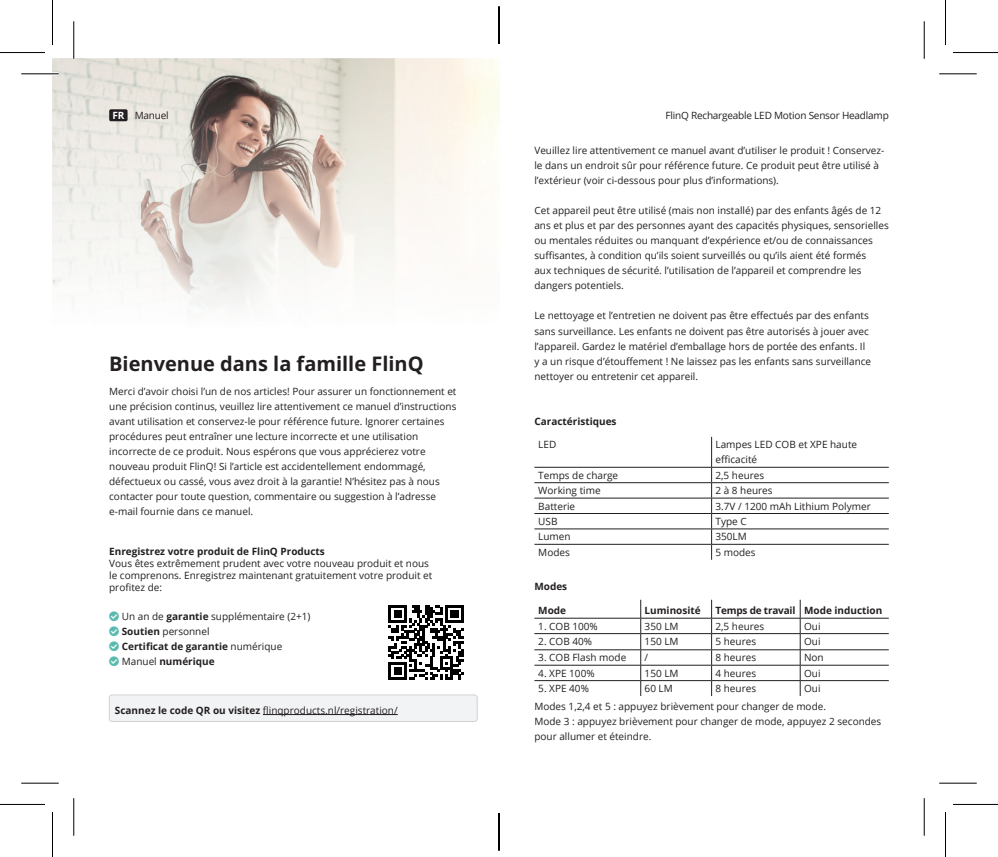
<style>
.page{position:relative;width:998px;height:857px;background:#fff}
.page>*{position:absolute;margin:0;border:0;box-sizing:border-box;transform-origin:0 0}
.t1{font:700 20px "Open Sans";color:#231f20}
.t2{font:10px/15px "Open Sans";color:#231f20}
.t3{font:700 10px "Open Sans";color:#231f20}
.t4{font:10px "Open Sans";letter-spacing:-.02em;color:#231f20}
.s1{font-weight:700;color:#fff}
.s2{font-weight:700}
</style>
<div class="page">
<img style="left:52px;top:58px;width:447px;height:248px">
<div style="left:109px;top:694px;width:368px;height:27px;background:#f2f3f4;border-radius:3px"></div>
<hr style="left:263px;top:713px;width:135px;height:1px;background:#231f20">
<div style="left:109px;top:694px;width:368px;height:27px;border:1px solid #d1d2d4;border-radius:3px"></div>
<svg style="left:389px;top:605px;width:75px;height:74px"></svg>
<div style="left:109px;top:109px;width:19px;height:12px;background:#231f20;border-radius:2px"></div>
<hr style="left:534px;top:617px;width:107px;height:1px;background:#231f20">
<hr style="left:641px;top:617px;width:71px;height:1px;background:#231f20">
<hr style="left:712px;top:617px;width:88px;height:1px;background:#231f20">
<hr style="left:800px;top:617px;width:89px;height:1px;background:#231f20">
<hr style="left:534px;top:633px;width:107px;height:1px;background:#231f20">
<hr style="left:641px;top:633px;width:71px;height:1px;background:#231f20">
<hr style="left:712px;top:633px;width:88px;height:1px;background:#231f20">
<hr style="left:800px;top:633px;width:89px;height:1px;background:#231f20">
<hr style="left:534px;top:649px;width:107px;height:1px;background:#231f20">
<hr style="left:641px;top:649px;width:71px;height:1px;background:#231f20">
<hr style="left:712px;top:649px;width:88px;height:1px;background:#231f20">
<hr style="left:800px;top:649px;width:89px;height:1px;background:#231f20">
<hr style="left:534px;top:664px;width:107px;height:1px;background:#231f20">
<hr style="left:641px;top:664px;width:71px;height:1px;background:#231f20">
<hr style="left:712px;top:664px;width:88px;height:1px;background:#231f20">
<hr style="left:800px;top:664px;width:89px;height:1px;background:#231f20">
<hr style="left:534px;top:680px;width:107px;height:1px;background:#231f20">
<hr style="left:641px;top:680px;width:71px;height:1px;background:#231f20">
<svg style="left:640px;top:599px;width:1px;height:96px"></svg>
<hr style="left:712px;top:680px;width:88px;height:1px;background:#231f20">
<svg style="left:711px;top:599px;width:1px;height:96px"></svg>
<hr style="left:800px;top:680px;width:89px;height:1px;background:#231f20">
<svg style="left:800px;top:599px;width:1px;height:96px"></svg>
<hr style="left:711px;top:436px;width:1px;height:31px;background:#231f20">
<hr style="left:534px;top:466px;width:178px;height:1px;background:#231f20">
<hr style="left:712px;top:466px;width:177px;height:1px;background:#231f20">
<hr style="left:534px;top:482px;width:178px;height:1px;background:#231f20">
<hr style="left:712px;top:482px;width:177px;height:1px;background:#231f20">
<hr style="left:534px;top:497px;width:178px;height:1px;background:#231f20">
<hr style="left:712px;top:497px;width:177px;height:1px;background:#231f20">
<hr style="left:534px;top:513px;width:178px;height:1px;background:#231f20">
<hr style="left:712px;top:513px;width:177px;height:1px;background:#231f20">
<hr style="left:534px;top:528px;width:178px;height:1px;background:#231f20">
<hr style="left:712px;top:528px;width:177px;height:1px;background:#231f20">
<hr style="left:534px;top:543px;width:178px;height:1px;background:#231f20">
<hr style="left:712px;top:543px;width:177px;height:1px;background:#231f20">
<svg style="left:711px;top:467px;width:1px;height:92px"></svg>
<hr style="left:21px;top:72px;width:38px;height:3px;background:#fff">
<hr style="left:72px;top:21px;width:3px;height:38px;background:#fff">
<hr style="left:21px;top:73px;width:38px;height:1px;background:#000">
<hr style="left:939px;top:73px;width:38px;height:1px;background:#000">
<hr style="left:21px;top:782px;width:38px;height:1px;background:#000">
<hr style="left:939px;top:782px;width:38px;height:1px;background:#000">
<hr style="left:73px;top:21px;width:1px;height:38px;background:#000">
<hr style="left:73px;top:797px;width:1px;height:38px;background:#000">
<hr style="left:924px;top:21px;width:1px;height:38px;background:#000">
<hr style="left:924px;top:797px;width:1px;height:38px;background:#000">
<hr style="left:0;top:52px;width:45px;height:1px;background:#000">
<hr style="left:953px;top:52px;width:45px;height:1px;background:#000">
<hr style="left:0;top:803px;width:45px;height:1px;background:#000">
<hr style="left:953px;top:803px;width:45px;height:1px;background:#000">
<hr style="left:52px;top:0;width:1px;height:45px;background:#000">
<hr style="left:52px;top:811px;width:1px;height:45px;background:#000">
<hr style="left:945px;top:0;width:1px;height:45px;background:#000">
<hr style="left:945px;top:811px;width:1px;height:45px;background:#000">
<svg style="left:498px;top:16px;width:1px;height:28px"></svg>
<svg style="left:498px;top:813px;width:1px;height:28px"></svg>
<hr style="left:499px;top:6px;width:1px;height:38px;background:#000">
<hr style="left:499px;top:812px;width:1px;height:38px;background:#000">
<p class="t2" style="left:112px;top:108px;width:58px"><span class="s1">FR</span> Manuel</p>
<p class="t4" style="left:665px;top:108px;width:225px">FlinQ Rechargeable LED Motion Sensor Headlamp</p>
<p class="t2" style="left:534px;top:143px;width:351px">Veuillez lire attentivement ce manuel avant d’utiliser le produit ! Conservez&shy;le dans un endroit sûr pour référence future. Ce produit peut être utilisé à l’extérieur (voir ci-dessous pour plus d’informations).</p>
<p class="t2" style="left:534px;top:203px;width:356px">Cet appareil peut être utilisé (mais non installé) par des enfants âgés de 12 ans et plus et par des personnes ayant des capacités physiques, sensorielles ou mentales réduites ou manquant d’expérience et/ou de connaissances suffisantes, à condition qu’ils soient surveillés ou qu’ils aient été formés<br>aux techniques de sécurité. l’utilisation de l’appareil et comprendre les dangers potentiels.</p>
<p class="t2" style="left:534px;top:308px;width:338px">Le nettoyage et l’entretien ne doivent pas être effectués par des enfants sans surveillance. Les enfants ne doivent pas être autorisés à jouer avec l’appareil. Gardez le matériel d’emballage hors de portée des enfants. Il y a un risque d’étouffement ! Ne laissez pas les enfants sans surveillance nettoyer ou entretenir cet appareil.</p>
<h1 class="t1" style="left:109px;top:350px;width:316px">Bienvenue dans la famille FlinQ</h1>
<p class="t2" style="left:109px;top:383px;width:349px">Merci d’avoir choisi l’un de nos articles! Pour assurer un fonctionnement et une précision continus, veuillez lire attentivement ce manuel d’instructions avant utilisation et conservez-le pour référence future. Ignorer certaines procédures peut entraîner une lecture incorrecte et une utilisation incorrecte de ce produit. Nous espérons que vous apprécierez votre nouveau produit FlinQ! Si l’article est accidentellement endommagé, défectueux ou cassé, vous avez droit à la garantie! N’hésitez pas à nous contacter pour toute question, commentaire ou suggestion à l’adresse e-mail fournie dans ce manuel.</p>
<p class="t3" style="left:109px;top:544px;width:217px">Enregistrez votre produit de FlinQ Products</p>
<p class="t2" style="left:109px;top:557px;width:325px;line-height:12px">Vous êtes extrêmement prudent avec votre nouveau produit et nous le comprenons. Enregistrez maintenant gratuitement votre produit et profitez de:</p>
<p class="t2" style="left:122px;top:608px;width:190px">Un an de <span class="s2">garantie</span> supplémentaire (2+1)<br><span class="s2">Soutien</span> personnel<br><span class="s2">Certificat de garantie</span> numérique<br>Manuel <span class="s2">numérique</span></p>
<p class="t2" style="left:115px;top:702px;width:284px"><span class="s2">Scannez le code QR ou visitez</span> flinqproducts.nl/registration/</p>
<p class="t3" style="left:534px;top:414px;width:84px">Caractéristiques</p>
<p class="t2" style="left:538px;top:437px;width:20px">LED</p>
<p class="t2" style="left:715px;top:437px;width:143px">Lampes LED COB et XPE haute efficacité</p>
<p class="t2" style="left:538px;top:467px;width:81px">Temps de charge</p>
<p class="t2" style="left:715px;top:467px;width:50px">2,5 heures</p>
<p class="t2" style="left:538px;top:482px;width:64px">Working time</p>
<p class="t2" style="left:715px;top:482px;width:59px">2 à 8 heures</p>
<p class="t2" style="left:538px;top:498px;width:38px">Batterie</p>
<p class="t2" style="left:715px;top:498px;width:157px">3.7V / 1200 mAh Lithium Polymer</p>
<p class="t2" style="left:538px;top:513px;width:21px">USB</p>
<p class="t2" style="left:715px;top:513px;width:33px">Type C</p>
<p class="t2" style="left:538px;top:529px;width:34px">Lumen</p>
<p class="t2" style="left:715px;top:529px;width:33px">350LM</p>
<p class="t2" style="left:538px;top:544px;width:33px">Modes</p>
<p class="t2" style="left:715px;top:544px;width:42px">5 modes</p>
<p class="t3" style="left:534px;top:579px;width:34px">Modes</p>
<p class="t3" style="left:538px;top:603px;width:29px">Mode</p>
<p class="t3" style="left:645px;top:603px;width:58px">Luminosité</p>
<p class="t3" style="left:715px;top:603px;width:168px">Temps de travail Mode induction</p>
<p class="t2" style="left:538px;top:618px;width:61px">1. COB 100%</p>
<p class="t2" style="left:645px;top:618px;width:35px">350 LM</p>
<p class="t2" style="left:715px;top:618px;width:50px">2,5 heures</p>
<p class="t2" style="left:804px;top:618px;width:18px">Oui</p>
<p class="t2" style="left:538px;top:633px;width:55px">2. COB 40%</p>
<p class="t2" style="left:645px;top:633px;width:35px">150 LM</p>
<p class="t2" style="left:715px;top:633px;width:42px">5 heures</p>
<p class="t2" style="left:804px;top:633px;width:18px">Oui</p>
<p class="t2" style="left:538px;top:649px;width:89px">3. COB Flash mode</p>
<p class="t2" style="left:645px;top:649px;width:5px">/</p>
<p class="t2" style="left:715px;top:649px;width:42px">8 heures</p>
<p class="t2" style="left:804px;top:649px;width:21px">Non</p>
<p class="t2" style="left:538px;top:665px;width:58px">4. XPE 100%</p>
<p class="t2" style="left:645px;top:665px;width:35px">150 LM</p>
<p class="t2" style="left:715px;top:665px;width:42px">4 heures</p>
<p class="t2" style="left:804px;top:665px;width:18px">Oui</p>
<p class="t2" style="left:538px;top:680px;width:52px">5. XPE 40%</p>
<p class="t2" style="left:645px;top:680px;width:30px">60 LM</p>
<p class="t2" style="left:715px;top:680px;width:42px">8 heures</p>
<p class="t2" style="left:534px;top:679px;width:293px;line-height:17.8px;text-indent:270px">Oui<br>Modes 1,2,4 et 5 : appuyez brièvement pour changer de mode.</p>
<p class="t2" style="left:534px;top:713px;width:348px">Mode 3 : appuyez brièvement pour changer de mode, appuyez 2 secondes pour allumer et éteindre.</p>
</div>
